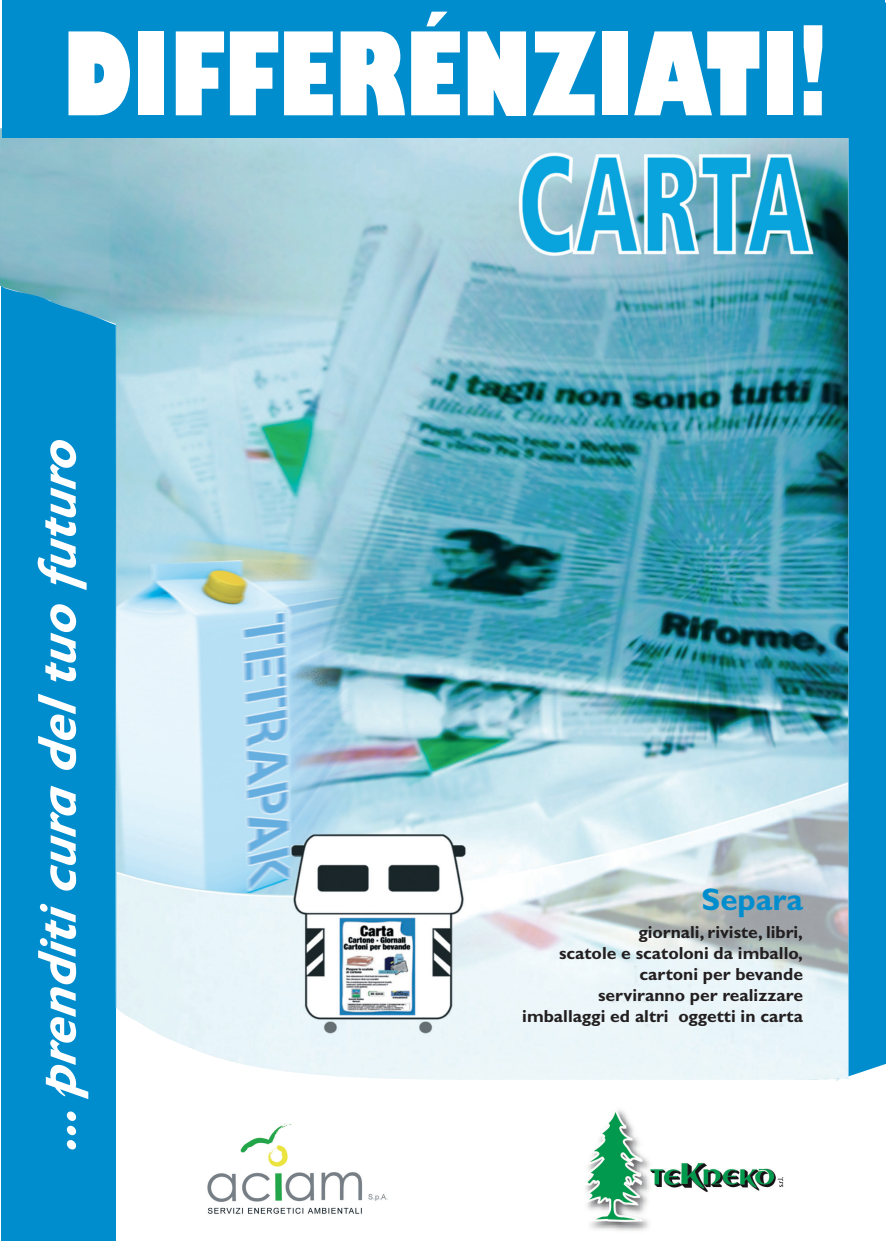
<style>
.page{position:relative;width:886px;height:1241px;background:#fff}
.page>*{position:absolute;margin:0;border:0;box-sizing:border-box;transform-origin:0 0}
.t1{font:800 112.5px "Gill Sans";color:#fff;scale:.7 1}
.t2{font:italic 700 55px "Gill Sans";color:#fff}
.t3{font:700 31.25px "Gill Sans";color:#008dce}
.t4{font:700 17.5px/21px "Gill Sans";color:#231f20;text-align:right}
.s1{font-family:"Helvetica";font-weight:900;font-size:125px}
</style>
<div class="page">
<div style="left:836px;top:3px;width:50px;height:1077px;background:#008dce"></div>
<div style="left:1px;top:151px;width:114px;height:1089px;background:#008dce"></div>
<img style="left:0;top:128px;width:848px;height:951px">
<div style="left:2px;top:0;width:882px;height:137px;background:#008dce"></div>
<img style="left:207px;top:1124px;width:181px;height:90px">
<img style="left:585px;top:1110px;width:199px;height:121px">
<h1 class="t1" style="left:63px;top:31px;width:1094px">DIFFERÉNZIATI<span class="s1">!</span></h1>
<h2 class="t2" style="left:38px;top:1150px;width:722px;rotate:-90deg">...prenditi cura del tuo futuro</h2>
<h3 class="t3" style="left:701px;top:888px;width:103px">Separa</h3>
<p class="t4" style="left:522px;top:923px;width:282px">giornali, riviste, libri,<br>scatole e scatoloni da imballo, cartoni per bevande<br>serviranno per realizzare imballaggi ed altri oggetti in carta</p>
</div>
